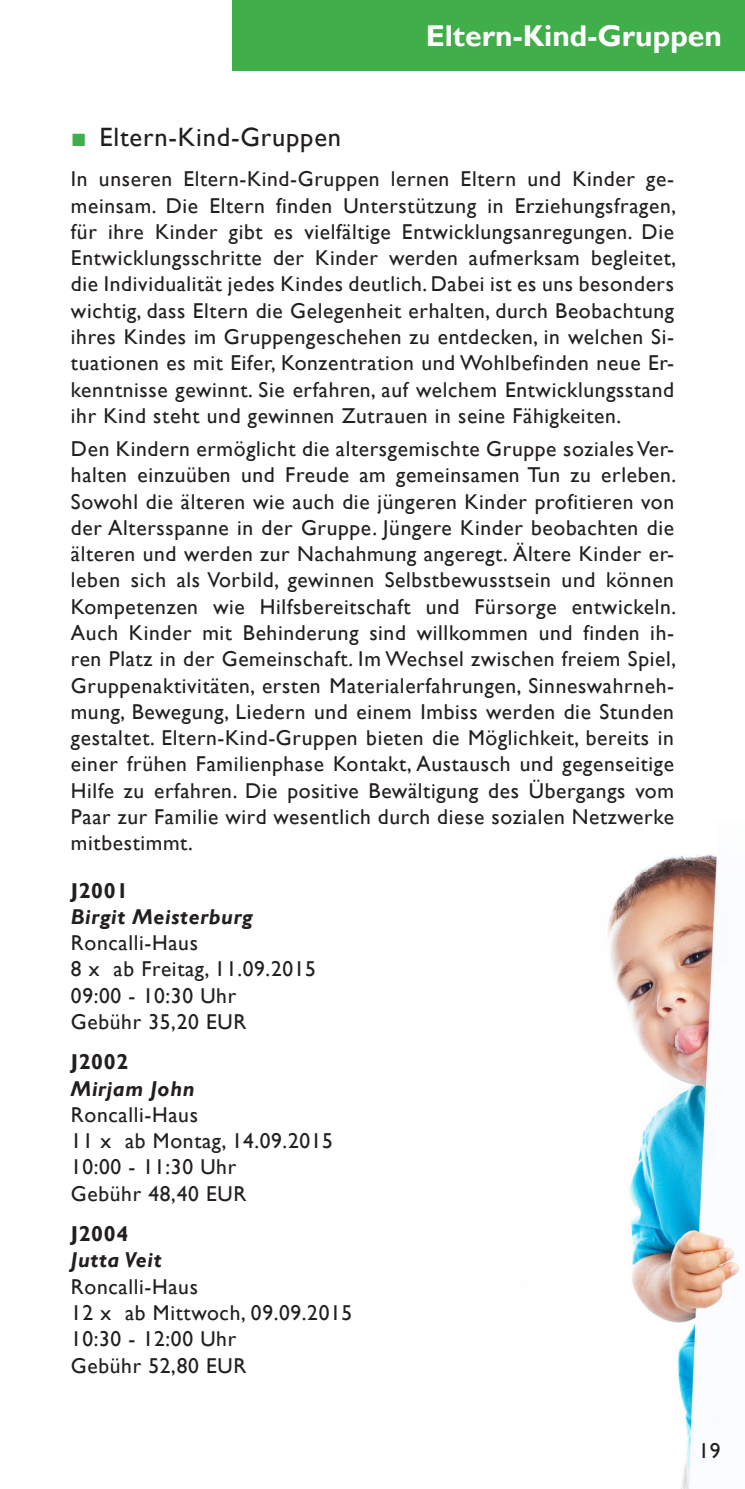
<style>
.page{position:relative;width:745px;height:1489px;background:#fff}
.page>*{position:absolute;margin:0;border:0;box-sizing:border-box;transform-origin:0 0}
.t1{font:700 30px "Gill Sans";color:#fff}
.t2{font:26.5px "Gill Sans";letter-spacing:.03em;color:#231f20}
.t3{font:21.5px/26.2px "Gill Sans";letter-spacing:.03em;color:#231f20}
.t4{font:italic 700 21.5px "Gill Sans";letter-spacing:.03em;color:#231f20}
.t5{font:700 21.5px "Gill Sans";letter-spacing:.03em;color:#231f20}
.s1{font-family:"Arial";color:#40ae49}
</style>
<div class="page">
<img style="left:607px;top:854px;width:133px;height:634px">
<div style="left:232px;top:0;width:512px;height:71px;background:#40ae49"></div>
<h1 class="t1" style="left:425px;top:18px;width:297px">Eltern-Kind-Gruppen</h1>
<p class="t2" style="left:71px;top:122px;width:271px"><span class="s1">■</span> Eltern-Kind-Gruppen</p>
<p class="t3" style="left:71px;top:166px;width:606px;text-align:justify">In unseren Eltern-Kind-Gruppen lernen Eltern und Kinder ge&shy;meinsam. Die Eltern finden Unterstützung in Erziehungsfragen, für ihre Kinder gibt es vielfältige Entwicklungsanregungen. Die Entwicklungsschritte der Kinder werden aufmerksam begleitet, die Individualität jedes Kindes deutlich. Dabei ist es uns besonders wichtig, dass Eltern die Gelegenheit erhalten, durch Beobachtung ihres Kindes im Gruppengeschehen zu entdecken, in welchen Si&shy;tuationen es mit Eifer, Konzentration und Wohlbefinden neue Er&shy;kenntnisse gewinnt. Sie erfahren, auf welchem Entwicklungsstand ihr Kind steht und gewinnen Zutrauen in seine Fähigkeiten.</p>
<p class="t3" style="left:71px;top:436px;width:606px;text-align:justify">Den Kindern ermöglicht die altersgemischte Gruppe soziales Ver&shy;halten einzuüben und Freude am gemeinsamen Tun zu erleben.<br>Sowohl die älteren wie auch die jüngeren Kinder profitieren von der Altersspanne in der Gruppe. Jüngere Kinder beobachten die älteren und werden zur Nachahmung angeregt. Ältere Kinder er&shy;leben sich als Vorbild, gewinnen Selbstbewusstsein und können Kompetenzen wie Hilfsbereitschaft und Fürsorge entwickeln.<br>Auch Kinder mit Behinderung sind willkommen und finden ih&shy;ren Platz in der Gemeinschaft. Im Wechsel zwischen freiem Spiel, Gruppenaktivitäten, ersten Materialerfahrungen, Sinneswahrneh&shy;mung, Bewegung, Liedern und einem Imbiss werden die Stunden gestaltet. Eltern-Kind-Gruppen bieten die Möglichkeit, bereits in einer frühen Familienphase Kontakt, Austausch und gegenseitige Hilfe zu erfahren. Die positive Bewältigung des Übergangs vom Paar zur Familie wird wesentlich durch diese sozialen Netzwerke mitbestimmt.</p>
<p class="t5" style="left:71px;top:877px;width:59px">J2001</p>
<p class="t4" style="left:71px;top:904px;width:183px">Birgit Meisterburg</p>
<p class="t3" style="left:71px;top:930px;width:246px">Roncalli-Haus<br>8 x ab Freitag, 11.09.2015<br>09:00 - 10:30 Uhr<br>Gebühr 35,20 EUR</p>
<p class="t5" style="left:71px;top:1049px;width:59px">J2002</p>
<p class="t4" style="left:71px;top:1075px;width:125px">Mirjam John</p>
<p class="t3" style="left:71px;top:1101px;width:263px">Roncalli-Haus<br>11 x ab Montag, 14.09.2015<br>10:00 - 11:30 Uhr<br>Gebühr 48,40 EUR</p>
<p class="t5" style="left:71px;top:1220px;width:59px">J2004</p>
<p class="t4" style="left:71px;top:1247px;width:92px">Jutta Veit</p>
<p class="t3" style="left:71px;top:1273px;width:282px">Roncalli-Haus<br>12 x ab Mittwoch, 09.09.2015<br>10:30 - 12:00 Uhr<br>Gebühr 52,80 EUR</p>
<p class="t3" style="left:698px;top:1437px;width:24px">19</p>
</div>
